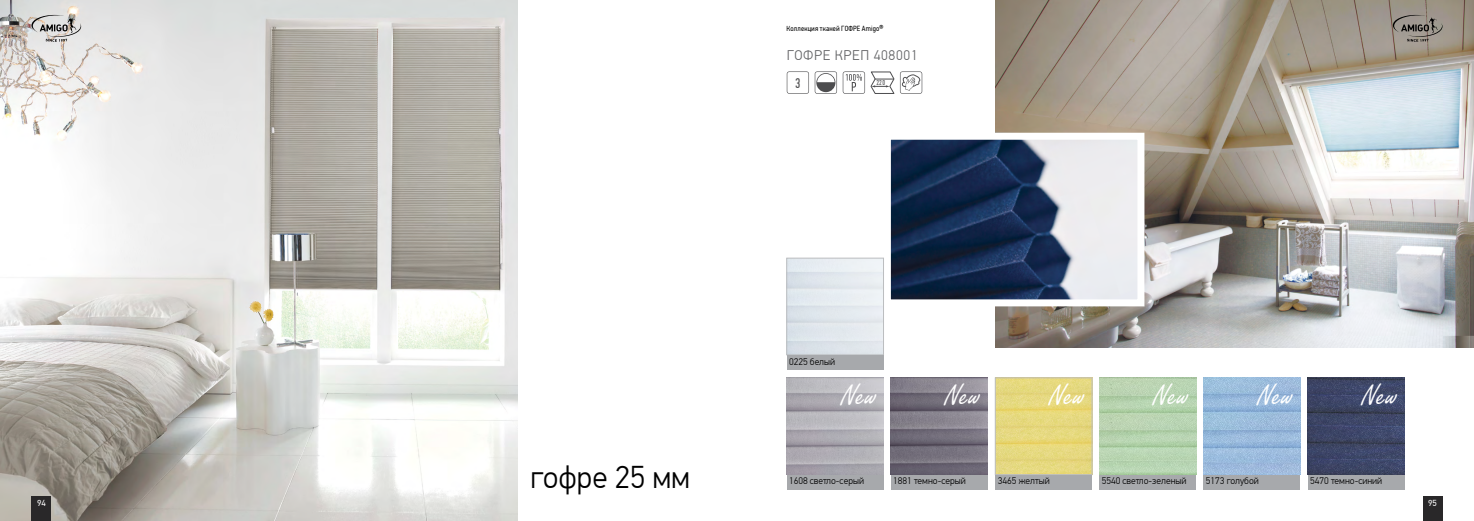
<style>
.page{position:relative;width:1474px;height:521px;background:#fff}
.page>*{position:absolute;margin:0;border:0;box-sizing:border-box;transform-origin:0 0}
.t1{font:31.5px "Freestyle Script";color:#fff}
.t2{font:300 31.5px "PF Din Text Pro";color:#000}
.t3{font:300 14px "PF Din Text Pro";letter-spacing:.05em;color:#636466}
.t4{font:14px "PF Din Text Comp Pro";color:#4d4d4f}
.t5{font:300 9.62px "PF Din Text Pro";color:#000}
.t6{font:8.75px "PF Din Text Pro";color:#fff}
.t7{font:7.44px "PF Din Text Cond Pro";letter-spacing:.02em;color:#000}
.t8{font:7.09px "PF Din Text Comp Pro";color:#4d4d4f}
.s1{font-weight:500;font-size:8.75px}
</style>
<div class="page">
<img style="left:0;top:0;width:517px;height:521px">
<img style="left:1099px;top:378px;width:97px;height:96px">
<img style="left:1203px;top:378px;width:97px;height:96px">
<div style="left:1099px;top:474px;width:97px;height:15px;background:#a7a9ac"></div>
<div style="left:1203px;top:474px;width:97px;height:15px;background:#a7a9ac"></div>
<img style="left:995px;top:0;width:478px;height:347px">
<img style="left:891px;top:141px;width:245px;height:157px">
<div style="left:883px;top:133px;width:261px;height:173px;border:7px solid #fff"></div>
<img style="left:1307px;top:378px;width:97px;height:96px">
<div style="left:1307px;top:474px;width:97px;height:15px;background:#a7a9ac"></div>
<img style="left:890px;top:378px;width:97px;height:96px">
<div style="left:786px;top:258px;width:97px;height:97px;border:1px solid #bcbec0"></div>
<div style="left:890px;top:474px;width:97px;height:15px;background:#a7a9ac"></div>
<div style="left:786px;top:474px;width:97px;height:15px;background:#a7a9ac"></div>
<div style="left:786px;top:355px;width:97px;height:15px;background:#a7a9ac"></div>
<img style="left:997px;top:380px;width:93px;height:93px">
<div style="left:995px;top:378px;width:97px;height:97px;border:1px solid #bcbec0"></div>
<div style="left:995px;top:474px;width:97px;height:15px;background:#a7a9ac"></div>
<svg style="left:786px;top:71px;width:136px;height:23px"></svg>
<svg style="left:1392px;top:15px;width:50px;height:27px"></svg>
<svg style="left:32px;top:15px;width:49px;height:27px"></svg>
<div style="left:32px;top:496px;width:19px;height:25px;background:#292829"></div>
<div style="left:1422px;top:496px;width:20px;height:25px;background:#292829"></div>
<p class="t7" style="left:786px;top:24px;width:99px">Коллекция тканей ГОФРЕ Amigo<span class="s1">®</span></p>
<h2 class="t3" style="left:786px;top:47px;width:10px">гоф</h2>
<h2 class="t3" style="left:814px;top:47px;width:105px">ре креп 408001</h2>
<p class="t8" style="left:876px;top:79px;width:10px">220</p>
<h2 class="t4" style="left:795px;top:75px;width:7px">3</h2>
<p class="t5" style="left:789px;top:356px;width:48px">0225 белый</p>
<h1 class="t2" style="left:530px;top:459px;width:161px">гофре 25 мм</h1>
<h1 class="t1" style="left:841px;top:378px;width:38px">New</h1>
<h1 class="t1" style="left:944px;top:378px;width:38px">New</h1>
<h1 class="t1" style="left:1049px;top:378px;width:38px">New</h1>
<h1 class="t1" style="left:1153px;top:378px;width:38px">New</h1>
<h1 class="t1" style="left:1257px;top:378px;width:38px">New</h1>
<h1 class="t1" style="left:1361px;top:378px;width:38px">New</h1>
<p class="t5" style="left:789px;top:476px;width:76px">1608 светло-серый</p>
<p class="t5" style="left:893px;top:476px;width:74px">1881 темно-серый</p>
<p class="t5" style="left:997px;top:476px;width:53px">3465 желтый</p>
<p class="t5" style="left:1101px;top:476px;width:86px">5540 светло-зеленый</p>
<p class="t5" style="left:1205px;top:476px;width:54px">5173 голубой</p>
<p class="t5" style="left:1310px;top:476px;width:73px">5470 темно-синий</p>
<p class="t6" style="left:37px;top:497px;width:10px">94</p>
<p class="t6" style="left:1428px;top:497px;width:10px">95</p>
</div>
